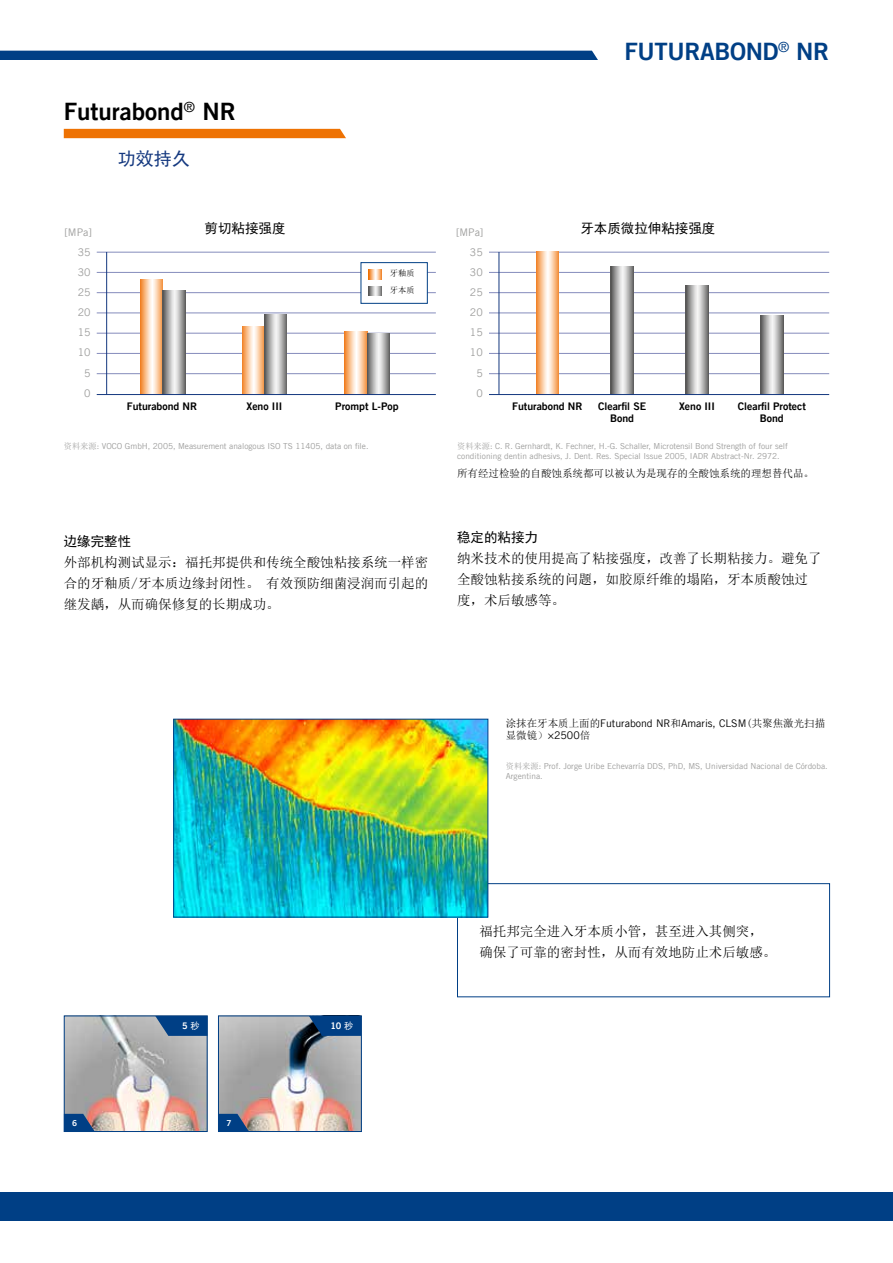
<style>
.page{position:relative;width:893px;height:1263px;background:#fff}
.page>*{position:absolute;margin:0;border:0;box-sizing:border-box;transform-origin:0 0}
.t1{font:24px "Trade Gothic LT Com Bd 2";letter-spacing:-.015em;color:#003f85}
.t2{font:24px "Trade Gothic LT Com Bd 2";color:#000}
.t3{font:18px "Sim Hei";color:#14387f}
.t4{font:13.5px/21px "Sim Sun";color:#000}
.t5{font:13.5px "Sim Hei";color:#000}
.t6{font:10.5px/12px "Trade Gothic LT Com Bd 2";color:#000;text-align:center}
.t7{font:10.5px "Sim Sun";color:#000}
.t8{font:10.5px "Trade Gothic LT Com";color:#000}
.t9{font:10.5px/20.1px "Trade Gothic LT Com";color:#9d9d9c;text-align:right}
.t10{font:9.15px "Trade Gothic LT Com Bd 2";color:#fff}
.t11{font:8.25px/10.5px "Trade Gothic LT Com";color:#9d9d9c}
.t12{font:8.25px/16.5px "Sim Sun";color:#000}
.t13{font:8.25px "Trade Gothic LT Com Bd 2";color:#fff}
.s1{font-family:"Sim Sun"}
.s2{font-family:"Trade Gothic LT Com"}
.s3{font-family:"Sim Hei"}
</style>
<div class="page">
<div style="left:0;top:1192px;width:893px;height:28px;background:#003f85"></div>
<div style="left:0;top:51px;width:598px;height:9px;background:#003f85"></div>
<div style="left:64px;top:129px;width:282px;height:9px;background:#ee7203"></div>
<div style="left:457px;top:883px;width:373px;height:114px;border:1px solid #003f85"></div>
<img style="left:175px;top:721px;width:311px;height:194px">
<div style="left:173px;top:719px;width:315px;height:198px;border:1px solid #003f85"></div>
<img style="left:220px;top:1017px;width:140px;height:113px">
<div style="left:218px;top:1015px;width:144px;height:117px;border:1px solid #003f85"></div>
<svg style="left:218px;top:1114px;width:31px;height:18px"></svg>
<svg style="left:309px;top:1016px;width:52px;height:20px"></svg>
<img style="left:66px;top:1017px;width:140px;height:113px">
<div style="left:64px;top:1015px;width:144px;height:117px;border:1px solid #003f85"></div>
<svg style="left:64px;top:1114px;width:31px;height:18px"></svg>
<svg style="left:155px;top:1016px;width:53px;height:20px"></svg>
<hr style="left:97px;top:333px;width:339px;height:1px;background:#858cbc">
<hr style="left:97px;top:292px;width:339px;height:1px;background:#858cbc">
<hr style="left:97px;top:313px;width:339px;height:1px;background:#858cbc">
<hr style="left:97px;top:272px;width:339px;height:1px;background:#858cbc">
<hr style="left:97px;top:252px;width:339px;height:1px;background:#858cbc">
<hr style="left:97px;top:353px;width:339px;height:1px;background:#858cbc">
<hr style="left:97px;top:373px;width:339px;height:1px;background:#858cbc">
<hr style="left:106px;top:252px;width:1px;height:142px;background:#14387f">
<svg style="left:141px;top:280px;width:22px;height:114px;background:#f3c7a0"></svg>
<svg style="left:163px;top:291px;width:22px;height:103px;background:#b1b1b1"></svg>
<svg style="left:242px;top:327px;width:22px;height:67px"></svg>
<svg style="left:264px;top:314px;width:23px;height:80px;background:#adadad"></svg>
<svg style="left:345px;top:331px;width:22px;height:63px"></svg>
<svg style="left:367px;top:333px;width:22px;height:61px"></svg>
<hr style="left:489px;top:333px;width:340px;height:1px;background:#858cbc">
<hr style="left:489px;top:292px;width:340px;height:1px;background:#858cbc">
<hr style="left:489px;top:313px;width:340px;height:1px;background:#858cbc">
<hr style="left:489px;top:272px;width:340px;height:1px;background:#858cbc">
<hr style="left:489px;top:252px;width:340px;height:1px;background:#858cbc">
<hr style="left:489px;top:353px;width:340px;height:1px;background:#858cbc">
<hr style="left:489px;top:373px;width:340px;height:1px;background:#858cbc">
<hr style="left:499px;top:252px;width:1px;height:143px;background:#14387f">
<svg style="left:536px;top:251px;width:23px;height:143px;background:#f9c69b"></svg>
<svg style="left:686px;top:286px;width:22px;height:108px;background:#b2b1b1"></svg>
<svg style="left:611px;top:266px;width:22px;height:128px;background:#b1b1b1"></svg>
<svg style="left:761px;top:316px;width:22px;height:78px;background:#b2b1b1"></svg>
<div style="left:361px;top:262px;width:67px;height:42px;background:#fff;border:1px solid #003f85"></div>
<svg style="left:368px;top:270px;width:14px;height:9px"></svg>
<svg style="left:368px;top:286px;width:14px;height:10px"></svg>
<hr style="left:489px;top:394px;width:340px;height:1px;background:#14387f">
<hr style="left:97px;top:394px;width:339px;height:1px;background:#14387f">
<h1 class="t2" style="left:64px;top:97px;width:173px">Futurabond<sup>®</sup> NR</h1>
<h2 class="t3" style="left:118px;top:149px;width:73px">功效持久</h2>
<h1 class="t1" style="left:624px;top:36px;width:206px">FUTURABOND<sup>®</sup> NR</h1>
<h3 class="t5" style="left:205px;top:221px;width:82px">剪切粘接强度</h3>
<h3 class="t5" style="left:580px;top:221px;width:136px">牙本质微拉伸粘接强度</h3>
<p class="t9" style="left:64px;top:222px;width:29px">[MPa]</p>
<p class="t9" style="left:456px;top:222px;width:29px">[MPa]</p>
<p class="t12" style="left:390px;top:265px;width:26px">牙釉质牙本质</p>
<p class="t9" style="left:78px;top:242px;width:14px">35<br>30<br>25<br>20<br>15<br>10<br>5<br>0</p>
<p class="t9" style="left:470px;top:242px;width:14px">35<br>30<br>25<br>20<br>15<br>10<br>5<br>0</p>
<p class="t6" style="left:127px;top:400px;width:72px">Futurabond NR</p>
<p class="t6" style="left:247px;top:400px;width:37px">Xeno III</p>
<p class="t6" style="left:335px;top:400px;width:65px">Prompt L-Pop</p>
<p class="t6" style="left:512px;top:400px;width:72px">Futurabond NR</p>
<p class="t6" style="left:598px;top:400px;width:50px">Clearfil SE</p>
<p class="t6" style="left:679px;top:400px;width:37px">Xeno III</p>
<p class="t6" style="left:610px;top:412px;width:25px">Bond</p>
<p class="t6" style="left:738px;top:400px;width:69px">Clearfil Protect<br>Bond</p>
<p class="t11" style="left:64px;top:440px;width:306px"><span class="s1">资料来源</span>: VOCO GmbH, 2005, Measurement analogous ISO TS 11405, data on file.</p>
<p class="t11" style="left:457px;top:441px;width:332px;line-height:9.9px"><span class="s1">资料来源</span>: C. R. Gernhardt, K. Fechner, H.-G. Schaller, Microtensil Bond Strength of four self conditioning dentin adhesivs, J. Dent. Res. Special Issue 2005, IADR Abstract-Nr. 2972.</p>
<h3 class="t5" style="left:64px;top:534px;width:69px">边缘完整性</h3>
<h3 class="t4" style="left:64px;top:552px;width:366px;text-align:justify">外部机构测试显示：福托邦提供和传统全酸蚀粘接系统一样密合的牙釉质/牙本质边缘封闭性。 有效预防细菌浸润而引起的继发龋，从而确保修复的长期成功。</h3>
<p class="t7" style="left:457px;top:468px;width:358px">所有经过检验的自酸蚀系统都可以被认为是现存的全酸蚀系统的理想替代品。</p>
<h3 class="t5" style="left:457px;top:531px;width:82px">稳定的粘接力</h3>
<h3 class="t4" style="left:457px;top:548px;width:366px">纳米技术的使用提高了粘接强度，改善了长期粘接力。避免了全酸蚀粘接系统的问题，如胶原纤维的塌陷，牙本质酸蚀过度，术后敏感等。</h3>
<p class="t8" style="left:506px;top:717px;width:321px"><span class="s1">涂抹在牙本质上面的</span>Futurabond NR<span class="s1">和</span>Amaris, CLSM<span class="s1">(共聚焦激光扫描</span></p>
<p class="t7" style="left:506px;top:730px;width:86px">显微镜）<span class="s2">×2500</span>倍</p>
<p class="t11" style="left:506px;top:760px;width:323px"><span class="s1">资料来源</span>: Prof. Jorge Uribe Echevarría DDS, PhD, MS, Universidad Nacional de Córdoba.<br>Argentina.</p>
<p class="t13" style="left:72px;top:1117px;width:7px">6</p>
<p class="t10" style="left:182px;top:1020px;width:19px">5 <span class="s3">秒</span></p>
<p class="t13" style="left:226px;top:1117px;width:7px">7</p>
<p class="t10" style="left:330px;top:1020px;width:24px">10 <span class="s3">秒</span></p>
<h3 class="t4" style="left:479px;top:920px;width:299px">福托邦完全进入牙本质小管，甚至进入其侧突，确保了可靠的密封性，从而有效地防止术后敏感。</h3>
</div>
